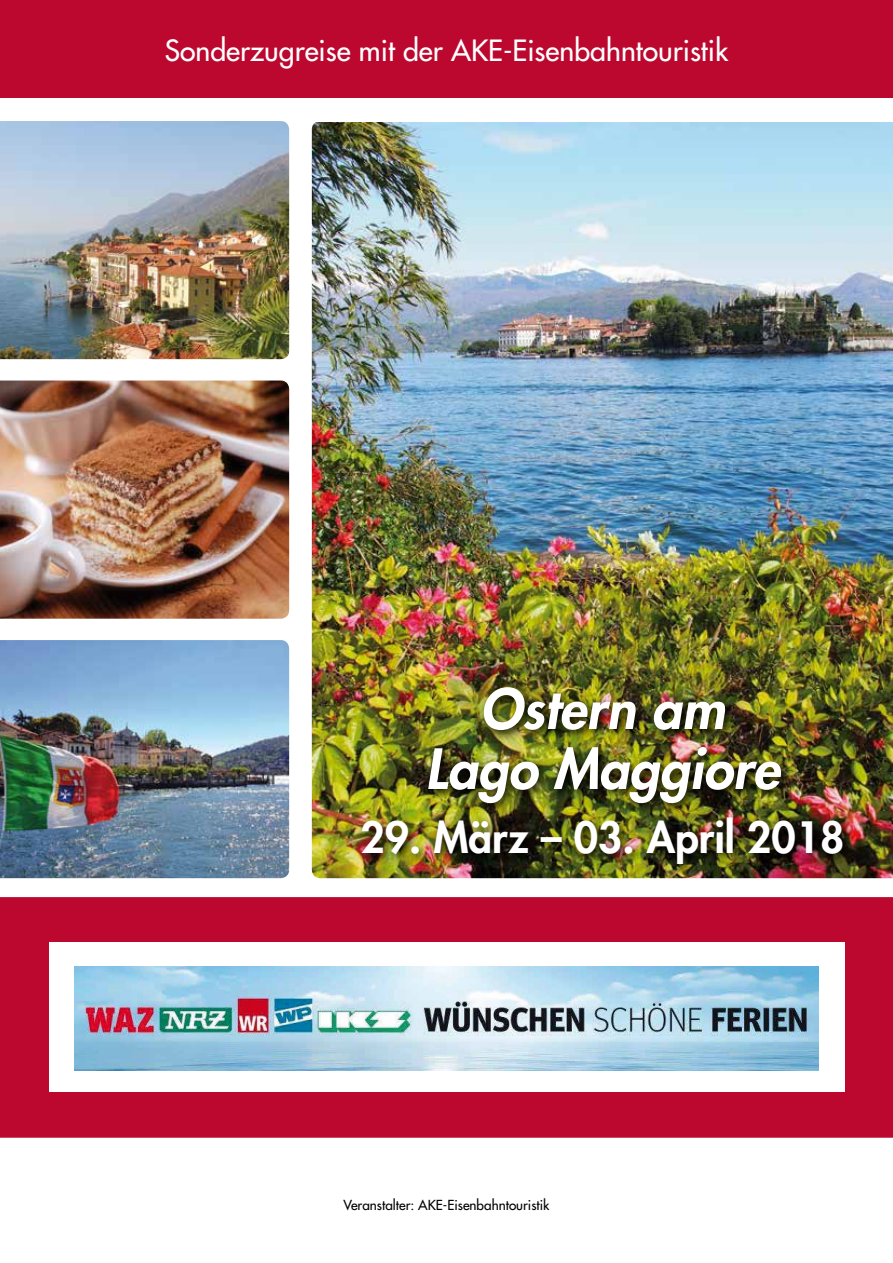
<style>
.page{position:relative;width:893px;height:1263px;background:#fff}
.page>*{position:absolute;margin:0;border:0;box-sizing:border-box;transform-origin:0 0}
.t1{font:italic 800 54px/60px "Futura Std";color:#fff;text-align:center}
.t2{font:800 42px "Futura Std";color:#fff}
.t3{font:500 28.5px "Futura Std";color:#fff}
.t4{font:500 13.5px "Futura Std";color:#000}
</style>
<div class="page">
<div style="left:0;top:0;width:893px;height:98px;background:#bc082f"></div>
<img style="left:312px;top:122px;width:581px;height:756px">
<img style="left:356px;top:682px;width:498px;height:194px">
<img style="left:0;top:380px;width:289px;height:239px">
<img style="left:0;top:640px;width:289px;height:238px">
<img style="left:0;top:121px;width:289px;height:238px">
<div style="left:0;top:897px;width:893px;height:241px;background:#bc082f"></div>
<div style="left:49px;top:943px;width:795px;height:149px;background:#fff"></div>
<img style="left:74px;top:966px;width:745px;height:105px">
<p class="t3" style="left:165px;top:32px;width:565px">Sonderzugreise mit der AKE-Eisenbahntouristik</p>
<h1 class="t1" style="left:425px;top:680px;width:356px">Ostern am<br>Lago Maggiore</h1>
<h2 class="t2" style="left:361px;top:811px;width:485px">29. März – 03. April 2018</h2>
<p class="t4" style="left:343px;top:1196px;width:207px">Veranstalter: AKE-Eisenbahntouristik</p>
</div>
